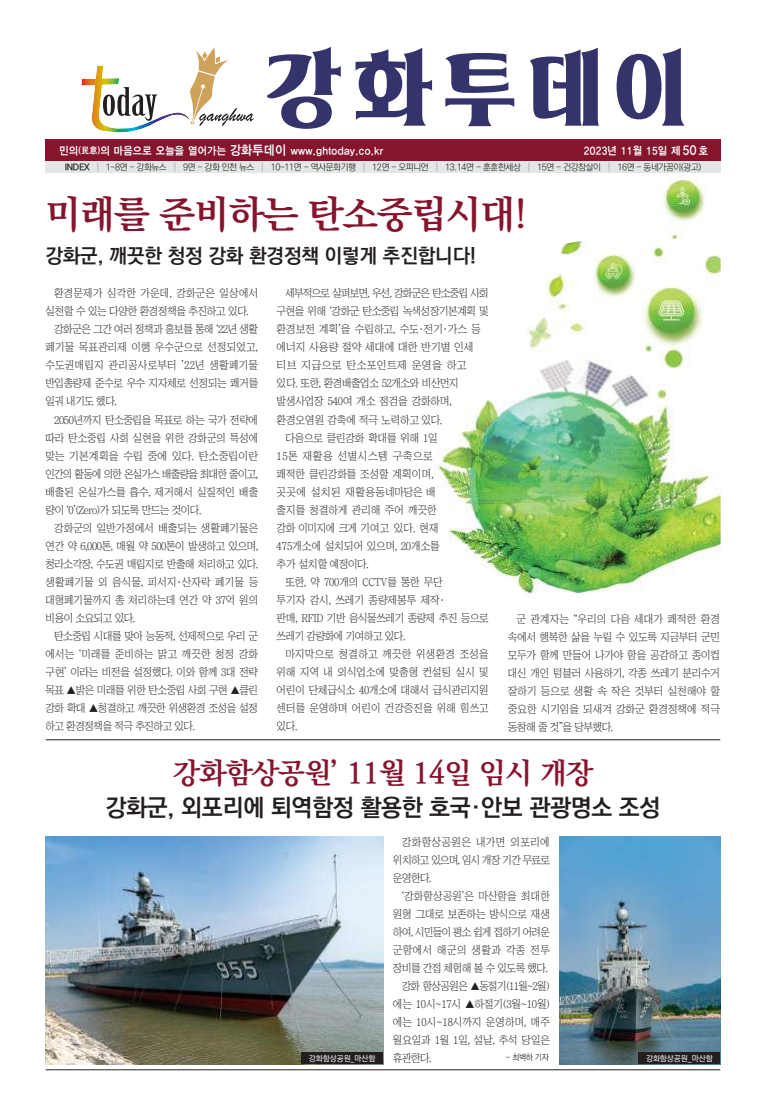
<style>
.page{position:relative;width:766px;height:1112px;background:#fff}
.page>*{position:absolute;margin:0;border:0;box-sizing:border-box;transform-origin:0 0}
.t1{font:700 38px "Ko Pub Batang";letter-spacing:-.03em;color:#86142d}
.t2{font:700 29px "Ko Pub Batang";letter-spacing:-.03em;color:#86142d}
.t3{font:700 24px "Ko Pub Dotum";letter-spacing:-.01em;color:#241f1f}
.t4{font:700 20px "Ko Pub Dotum";color:#241f1f}
.t5{font:11px/18px "Chosunilbo NM";letter-spacing:-.01em;color:#241f1f;text-align:justify;scale:.96 1}
.t6{font:11px "Chosunilbo NM";letter-spacing:-.04em;color:#241f1f;scale:.95 1}
.t7{font:11px "Chosunilbo NM";letter-spacing:-.01em;color:#241f1f;scale:.95 1}
.t8{font:11px "Chosunilbo NM";letter-spacing:.015em;color:#241f1f;scale:.95 1}
.t9{font:11px "YDIYGO340";letter-spacing:.03em;color:#fff;scale:.91 1}
.t10{font:11px "Chosunilbo NM";letter-spacing:.01em;color:#241f1f;scale:.95 1}
.t11{font:11px "Chosunilbo NM";letter-spacing:-.035em;color:#241f1f;scale:.95 1}
.t12{font:11px "Chosunilbo NM";letter-spacing:-.06em;color:#241f1f;scale:.94 1}
.t13{font:11px "Chosunilbo NM";letter-spacing:-.03em;color:#241f1f;scale:.95 1}
.t14{font:11px "Chosunilbo NM";letter-spacing:.025em;color:#241f1f;scale:.95 1}
.t15{font:11px "Chosunilbo NM";letter-spacing:-.035em;color:#241f1f;scale:.96 1}
.t16{font:11px "Chosunilbo NM";letter-spacing:.02em;color:#241f1f;scale:.95 1}
.t17{font:11px "Chosunilbo NM";letter-spacing:-.01em;color:#241f1f;scale:.94 1}
.t18{font:11px "Chosunilbo NM";letter-spacing:.02em;color:#241f1f;scale:.94 1}
.t19{font:11px "Chosunilbo NM";letter-spacing:-.05em;color:#241f1f;scale:.94 1}
.t20{font:11px "Chosunilbo NM";letter-spacing:-.06em;color:#241f1f;scale:.96 1}
.t21{font:11px "Chosunilbo NM";letter-spacing:.03em;color:#241f1f}
.t22{font:11px "Chosunilbo NM";letter-spacing:.045em;color:#241f1f;scale:.96 1}
.t23{font:11px "Chosunilbo NM";letter-spacing:.035em;color:#241f1f;scale:.96 1}
.t24{font:11px "Chosunilbo NM";letter-spacing:.04em;color:#241f1f;scale:.95 1}
.t25{font:300 9px "Ko Pub Dotum";letter-spacing:-.04em;color:#241f1f}
.t26{font:300 8.5px "Ko Pub Dotum";color:#241f1f}
.t27{font:500 8px "Ko Pub Dotum";color:#fff}
.s1{font-size:9px}
.s2{font-size:13px}
.s3{font-weight:700}
.s4{font-weight:700;color:#b5b5b6}
</style>
<div class="page">
<img style="left:435px;top:176px;width:285px;height:418px">
<hr style="left:46px;top:1069px;width:674px;height:1px;background:#241f1f">
<div style="left:45px;top:161px;width:675px;height:12px;background:#e7e6e6"></div>
<hr style="left:46px;top:739px;width:674px;height:1px;background:#241f1f">
<svg style="left:81px;top:47px;width:173px;height:86px"></svg>
<svg style="left:267px;top:47px;width:73px;height:82px"></svg>
<svg style="left:355px;top:48px;width:77px;height:78px"></svg>
<svg style="left:445px;top:53px;width:69px;height:73px"></svg>
<svg style="left:530px;top:48px;width:68px;height:78px"></svg>
<svg style="left:616px;top:48px;width:68px;height:78px"></svg>
<div style="left:45px;top:139px;width:675px;height:22px;background:#86142d"></div>
<img style="left:46px;top:836px;width:337px;height:227px">
<img style="left:559px;top:836px;width:161px;height:227px">
<div style="left:301px;top:1052px;width:82px;height:11px;background:#241f1f"></div>
<div style="left:638px;top:1052px;width:82px;height:11px;background:#241f1f"></div>
<p class="t9" style="left:59px;top:144px;width:357px">민의<span class="s1">(民意)</span>의 마음으로 오늘을 열어가는 <span class="s2">강화투데이</span> www.ghtoday.co.kr</p>
<p class="t9" style="left:583px;top:144px;width:138px">2023년 11월 15일 제 <span class="s2">50</span> 호</p>
<p class="t25" style="left:65px;top:162px;width:638px"><span class="s3">INDEX</span> <span class="s4">|</span> 1~8면 - 강화뉴스 <span class="s4">|</span> 9면 - 강화 인천 뉴스 <span class="s4">|</span> 10~11면 - 역사문화기행 <span class="s4">|</span> 12면 - 오피니언 <span class="s4">|</span> 13.14면 - 훈훈한세상 <span class="s4">|</span> 15면 - 건강참살이 <span class="s4">|</span> 16면 - 동네가꿈이(광고)</p>
<h1 class="t1" style="left:45px;top:195px;width:482px">미래를 준비하는 탄소중립시대!</h1>
<h3 class="t4" style="left:45px;top:245px;width:432px">강화군, 깨끗한 청정 강화 환경정책 이렇게 추진합니다!</h3>
<p class="t16" style="left:54px;top:288px;width:216px">환경문제가 심각한 가운데, 강화군은 일상에서</p>
<p class="t13" style="left:45px;top:306px;width:215px">실천할 수 있는 다양한 환경정책을 추진하고 있다.</p>
<p class="t6" style="left:54px;top:324px;width:216px">강화군은 그간 여러 정책과 홍보를 통해 ‘22년 생활</p>
<p class="t8" style="left:45px;top:342px;width:225px">폐기물 목표관리제 이행 우수군으로 선정되었고,</p>
<p class="t14" style="left:45px;top:360px;width:225px">수도권매립지 관리공사로부터 ’22년 생활폐기물</p>
<p class="t13" style="left:45px;top:378px;width:225px">반입총량제 준수로 우수 지자체로 선정되는 쾌거를</p>
<p class="t7" style="left:45px;top:396px;width:77px">일궈 내기도 했다.</p>
<p class="t11" style="left:54px;top:414px;width:216px">2050년까지 탄소중립을 목표로 하는 국가 전략에</p>
<p class="t17" style="left:45px;top:432px;width:228px">따라 탄소중립 사회 실현을 위한 강화군의 특성에</p>
<p class="t18" style="left:45px;top:450px;width:228px">맞는 기본계획을 수립 중에 있다. 탄소중립이란</p>
<p class="t12" style="left:45px;top:468px;width:228px">인간의 활동에 의한 온실가스 배출량을 최대한 줄이고,</p>
<p class="t7" style="left:45px;top:486px;width:225px">배출된 온실가스를 흡수, 제거해서 실질적인 배출</p>
<p class="t6" style="left:45px;top:504px;width:165px">량이 ‘0’(Zero)가 되도록 만드는 것이다.</p>
<p class="t7" style="left:54px;top:522px;width:216px">강화군의 일반가정에서 배출되는 생활폐기물은</p>
<p class="t11" style="left:45px;top:540px;width:225px">연간 약 6,000톤, 매월 약 500톤이 발생하고 있으며,</p>
<p class="t6" style="left:45px;top:558px;width:225px">청라소각장, 수도권 매립지로 반출해 처리하고 있다.</p>
<p class="t8" style="left:45px;top:576px;width:225px">생활폐기물 외 음식물, 피서지·산자락 폐기물 등</p>
<p class="t7" style="left:45px;top:594px;width:225px">대형폐기물까지 총 처리하는데 연간 약 37억 원의</p>
<p class="t6" style="left:45px;top:612px;width:96px">비용이 소요되고 있다.</p>
<p class="t6" style="left:54px;top:630px;width:216px">탄소중립 시대를 맞아 능동적, 선제적으로 우리 군</p>
<p class="t8" style="left:45px;top:648px;width:225px">에서는 ‘미래를 준비하는 맑고 깨끗한 청정 강화</p>
<p class="t7" style="left:45px;top:666px;width:225px">구현’ 이라는 비전을 설정했다. 이와 함께 3대 전략</p>
<p class="t6" style="left:45px;top:684px;width:225px">목표 ▲밝은 미래를 위한 탄소중립 사회 구현 ▲클린</p>
<p class="t6" style="left:45px;top:702px;width:225px">강화 확대 ▲청결하고 깨끗한 위생환경 조성을 설정</p>
<p class="t6" style="left:45px;top:720px;width:159px">하고 환경정책을 적극 추진하고 있다.</p>
<p class="t12" style="left:285px;top:288px;width:218px">세부적으로 살펴보면, 우선, 강화군은 탄소중립 사회</p>
<p class="t6" style="left:276px;top:306px;width:225px">구현을 위해 ‘강화군 탄소중립 녹색성장기본계획 및</p>
<p class="t5" style="left:276px;top:320px;width:214px">환경보전 계획’을 수립하고, 수도·전기·가스 등</p>
<p class="t5" style="left:276px;top:338px;width:207px">에너지 사용량 절약 세대에 대한 반기별 인세</p>
<p class="t21" style="left:276px;top:360px;width:192px">티브 지급으로 탄소포인트제 운영을 하고</p>
<p class="t6" style="left:276px;top:378px;width:193px">있다. 또한, 환경배출업소 52개소와 비산먼지</p>
<p class="t7" style="left:276px;top:396px;width:186px">발생사업장 540여 개소 점검을 강화하며,</p>
<p class="t7" style="left:276px;top:414px;width:175px">환경오염원 감축에 적극 노력하고 있다.</p>
<p class="t7" style="left:285px;top:432px;width:162px">다음으로 클린강화 확대를 위해 1일</p>
<p class="t22" style="left:276px;top:450px;width:164px">15톤 재활용 선별시스템 구축으로</p>
<p class="t5" style="left:276px;top:464px;width:165px">쾌적한 클린강화를 조성할 계획이며,</p>
<p class="t23" style="left:276px;top:486px;width:167px">곳곳에 설치된 재활용동네마당은 배</p>
<p class="t7" style="left:276px;top:504px;width:170px">출지를 청결하게 관리해 주어 깨끗한</p>
<p class="t6" style="left:276px;top:522px;width:172px">강화 이미지에 크게 기여고 있다. 현재</p>
<p class="t10" style="left:276px;top:540px;width:173px">475개소에 설치되어 있으며, 20개소를</p>
<p class="t5" style="left:276px;top:554px;width:97px">추가 설치할 예정이다.</p>
<p class="t7" style="left:285px;top:576px;width:167px">또한, 약 700개의 CCTV를 통한 무단</p>
<p class="t5" style="left:276px;top:590px;width:177px">투기자 감시, 쓰레기 종량제봉투 제작·</p>
<p class="t15" style="left:276px;top:612px;width:222px">판매, RFID 기반 음식물쓰레기 종량제 추진 등으로</p>
<p class="t6" style="left:276px;top:630px;width:137px">쓰레기 감량화에 기여하고 있다.</p>
<p class="t14" style="left:285px;top:648px;width:215px">마지막으로 청결하고 깨끗한 위생환경 조성을</p>
<p class="t10" style="left:276px;top:666px;width:225px">위해 지역 내 외식업소에 맞춤형 컨설팅 실시 및</p>
<p class="t7" style="left:276px;top:684px;width:225px">어린이 단체급식소 40개소에 대해서 급식관리지원</p>
<p class="t7" style="left:276px;top:702px;width:225px">센터를 운영하며 어린이 건강증진을 위해 힘쓰고</p>
<p class="t7" style="left:276px;top:720px;width:23px">있다.</p>
<p class="t5" style="left:507px;top:609px;width:222px;text-indent:9px">군 관계자는 “우리의 다음 세대가 쾌적한 환경 속에서 행복한 삶을 누릴 수 있도록 지금부터 군민 모두가 함께 만들어 나가야 함을 공감하고 종이컵 대신 개인 텀블러 사용하기, 각종 쓰레기 분리수거 잘하기 등으로 생활 속 작은 것부터 실천해야 할 중요한 시기임을 되새겨 강화군 환경정책에 적극 동참해 줄 것”을 당부했다.</p>
<h2 class="t2" style="left:173px;top:758px;width:422px">강화함상공원’ 11월 14일 임시 개장</h2>
<h3 class="t3" style="left:105px;top:795px;width:556px">강화군, 외포리에 퇴역함정 활용한 호국·안보 관광명소 조성</h3>
<p class="t5" style="left:393px;top:832px;width:165px;text-indent:9px">강화함상공원은 내가면 외포리에 위치하고 있으며, 임시 개장 기간 무료로 운영한다.</p>
<p class="t10" style="left:401px;top:889px;width:157px">‘강화함상공원’은 마산함을 최대한</p>
<p class="t5" style="left:393px;top:904px;width:165px">원형 그대로 보존하는 방식으로 재생</p>
<p class="t20" style="left:393px;top:925px;width:165px">하여, 시민들이 평소 쉽게 접하기 어려운</p>
<p class="t24" style="left:393px;top:943px;width:167px">군함에서 해군의 생활과 각종 전투</p>
<p class="t6" style="left:393px;top:961px;width:165px">장비를 간접 체험해 볼 수 있도록 했다.</p>
<p class="t19" style="left:401px;top:979px;width:159px">강화 함상공원은 ▲동절기(11월~2월)</p>
<p class="t5" style="left:393px;top:994px;width:165px">에는 10시~17시 ▲하절기(3월~10월)</p>
<p class="t5" style="left:393px;top:1012px;width:165px">에는 10시~18시까지 운영하며, 매주</p>
<p class="t7" style="left:393px;top:1033px;width:167px">월요일과 1월 1일, 설날, 추석 당일은</p>
<p class="t7" style="left:393px;top:1051px;width:42px">휴관한다.</p>
<p class="t26" style="left:505px;top:1054px;width:45px">- 최벽하 기자</p>
<p class="t27" style="left:309px;top:1053px;width:68px">강화함상공원_마산함</p>
<p class="t27" style="left:645px;top:1053px;width:68px">강화함상공원_마산함</p>
</div>
